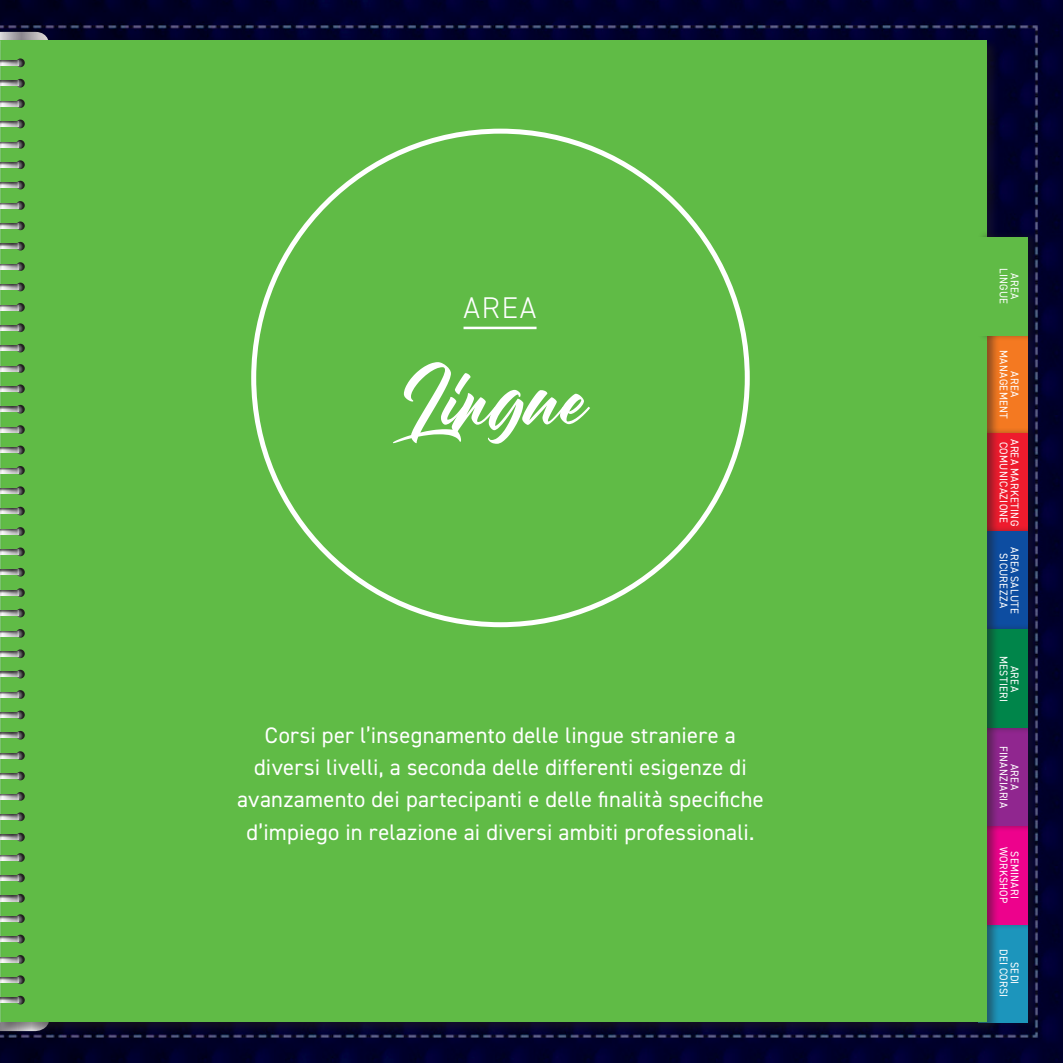
<style>
.page{position:relative;width:1063px;height:1063px;background:#fff}
.page>*{position:absolute;margin:0;border:0;box-sizing:border-box;transform-origin:0 0}
.t1{font:90px "Julietta";color:#fff}
.t2{font:300 30px "DIN2014";color:#fff}
.t3{font:22.5px/32.5px "DIN2014";letter-spacing:.01em;color:#fff;text-align:center}
.t4{font:11.25px/11.2px "DIN2014";letter-spacing:.03em;color:#fff;text-align:center;scale:.95 1}
</style>
<div class="page">
<img style="left:0;top:0;width:1063px;height:1063px">
<div style="left:978px;top:918px;width:61px;height:110px;background:#231f20;opacity:.4"></div>
<div style="left:978px;top:924px;width:50px;height:98px;background:#1c95bc"></div>
<div style="left:978px;top:820px;width:61px;height:110px;background:#231f20;opacity:.4"></div>
<div style="left:978px;top:826px;width:50px;height:98px;background:#ed028c"></div>
<div style="left:978px;top:722px;width:61px;height:110px;background:#231f20;opacity:.4"></div>
<div style="left:978px;top:728px;width:50px;height:98px;background:#90268f"></div>
<div style="left:978px;top:330px;width:61px;height:109px;background:#231f20;opacity:.4"></div>
<div style="left:978px;top:335px;width:50px;height:98px;background:#f47921"></div>
<div style="left:978px;top:428px;width:61px;height:110px;background:#231f20;opacity:.4"></div>
<div style="left:978px;top:433px;width:50px;height:98px;background:#ee1b2d"></div>
<div style="left:978px;top:526px;width:61px;height:110px;background:#231f20;opacity:.4"></div>
<div style="left:978px;top:531px;width:50px;height:99px;background:#0d4da1"></div>
<div style="left:978px;top:624px;width:61px;height:110px;background:#231f20;opacity:.4"></div>
<div style="left:978px;top:630px;width:50px;height:98px;background:#00854a"></div>
<div style="left:0;top:38px;width:1000px;height:997px;background:#231f20;opacity:.5"></div>
<div style="left:0;top:41px;width:987px;height:981px;background:#60bb46"></div>
<div style="left:978px;top:231px;width:61px;height:110px;background:#231f20;opacity:.4"></div>
<div style="left:978px;top:237px;width:50px;height:98px;background:#60bb46"></div>
<hr style="left:0;top:38px;width:3px;height:997px;background:#231f20;opacity:.5">
<div style="left:0;top:57px;width:20px;height:10px;background:#231f20;opacity:.75"></div>
<svg style="left:18px;top:79px;width:7px;height:9px"></svg>
<div style="left:0;top:77px;width:20px;height:10px;background:#231f20;opacity:.75"></div>
<svg style="left:20px;top:99px;width:5px;height:9px"></svg>
<div style="left:0;top:98px;width:20px;height:10px;background:#231f20;opacity:.75"></div>
<svg style="left:20px;top:120px;width:5px;height:8px"></svg>
<div style="left:0;top:118px;width:20px;height:10px;background:#231f20;opacity:.75"></div>
<svg style="left:20px;top:140px;width:579px;height:9px"></svg>
<div style="left:0;top:139px;width:20px;height:10px;background:#231f20;opacity:.75"></div>
<svg style="left:20px;top:160px;width:5px;height:9px"></svg>
<div style="left:0;top:159px;width:20px;height:10px;background:#231f20;opacity:.75"></div>
<svg style="left:20px;top:177px;width:643px;height:12px"></svg>
<div style="left:0;top:179px;width:20px;height:10px;background:#231f20;opacity:.75"></div>
<svg style="left:20px;top:201px;width:668px;height:12px"></svg>
<div style="left:0;top:200px;width:20px;height:10px;background:#231f20;opacity:.75"></div>
<svg style="left:20px;top:221px;width:5px;height:9px"></svg>
<div style="left:0;top:220px;width:20px;height:10px;background:#231f20;opacity:.75"></div>
<svg style="left:18px;top:242px;width:697px;height:9px"></svg>
<div style="left:0;top:240px;width:20px;height:10px;background:#231f20;opacity:.75"></div>
<svg style="left:20px;top:262px;width:5px;height:9px"></svg>
<div style="left:0;top:261px;width:20px;height:10px;background:#231f20;opacity:.75"></div>
<svg style="left:20px;top:283px;width:714px;height:8px"></svg>
<div style="left:0;top:281px;width:20px;height:10px;background:#231f20;opacity:.75"></div>
<svg style="left:20px;top:303px;width:5px;height:9px"></svg>
<div style="left:0;top:302px;width:20px;height:10px;background:#231f20;opacity:.75"></div>
<svg style="left:20px;top:318px;width:726px;height:14px"></svg>
<div style="left:0;top:322px;width:20px;height:10px;background:#231f20;opacity:.75"></div>
<svg style="left:19px;top:344px;width:730px;height:11px"></svg>
<div style="left:0;top:342px;width:20px;height:10px;background:#231f20;opacity:.75"></div>
<svg style="left:20px;top:364px;width:5px;height:9px"></svg>
<div style="left:0;top:363px;width:20px;height:10px;background:#231f20;opacity:.75"></div>
<svg style="left:20px;top:384px;width:5px;height:9px"></svg>
<div style="left:0;top:383px;width:20px;height:10px;background:#231f20;opacity:.75"></div>
<svg style="left:18px;top:405px;width:7px;height:9px"></svg>
<div style="left:0;top:403px;width:20px;height:10px;background:#231f20;opacity:.75"></div>
<svg style="left:20px;top:425px;width:726px;height:9px"></svg>
<div style="left:0;top:424px;width:20px;height:10px;background:#231f20;opacity:.75"></div>
<svg style="left:20px;top:446px;width:5px;height:8px"></svg>
<div style="left:0;top:444px;width:20px;height:10px;background:#231f20;opacity:.75"></div>
<svg style="left:20px;top:460px;width:716px;height:15px"></svg>
<div style="left:0;top:465px;width:20px;height:10px;background:#231f20;opacity:.75"></div>
<svg style="left:20px;top:486px;width:705px;height:11px"></svg>
<div style="left:0;top:485px;width:20px;height:10px;background:#231f20;opacity:.75"></div>
<svg style="left:20px;top:507px;width:5px;height:8px"></svg>
<div style="left:0;top:505px;width:20px;height:10px;background:#231f20;opacity:.75"></div>
<svg style="left:20px;top:527px;width:680px;height:9px"></svg>
<div style="left:0;top:526px;width:20px;height:10px;background:#231f20;opacity:.75"></div>
<svg style="left:20px;top:548px;width:5px;height:8px"></svg>
<div style="left:0;top:546px;width:20px;height:10px;background:#231f20;opacity:.75"></div>
<svg style="left:18px;top:566px;width:646px;height:11px"></svg>
<div style="left:0;top:566px;width:20px;height:10px;background:#231f20;opacity:.75"></div>
<svg style="left:20px;top:588px;width:615px;height:15px"></svg>
<div style="left:0;top:587px;width:20px;height:10px;background:#231f20;opacity:.75"></div>
<svg style="left:20px;top:609px;width:5px;height:8px"></svg>
<div style="left:0;top:607px;width:20px;height:10px;background:#231f20;opacity:.75"></div>
<svg style="left:20px;top:629px;width:5px;height:9px"></svg>
<div style="left:0;top:628px;width:20px;height:10px;background:#231f20;opacity:.75"></div>
<svg style="left:20px;top:649px;width:5px;height:9px"></svg>
<div style="left:0;top:648px;width:20px;height:10px;background:#231f20;opacity:.75"></div>
<svg style="left:19px;top:670px;width:6px;height:9px"></svg>
<div style="left:0;top:668px;width:20px;height:10px;background:#231f20;opacity:.75"></div>
<svg style="left:20px;top:690px;width:5px;height:9px"></svg>
<div style="left:0;top:689px;width:20px;height:10px;background:#231f20;opacity:.75"></div>
<div style="left:0;top:709px;width:20px;height:10px;background:#231f20;opacity:.75"></div>
<div style="left:0;top:729px;width:20px;height:10px;background:#231f20;opacity:.75"></div>
<svg style="left:20px;top:751px;width:5px;height:9px"></svg>
<div style="left:0;top:750px;width:20px;height:10px;background:#231f20;opacity:.75"></div>
<svg style="left:20px;top:772px;width:5px;height:8px"></svg>
<div style="left:0;top:770px;width:20px;height:10px;background:#231f20;opacity:.75"></div>
<svg style="left:20px;top:792px;width:5px;height:9px"></svg>
<div style="left:0;top:791px;width:20px;height:10px;background:#231f20;opacity:.75"></div>
<svg style="left:20px;top:812px;width:5px;height:9px"></svg>
<div style="left:0;top:811px;width:20px;height:10px;background:#231f20;opacity:.75"></div>
<svg style="left:19px;top:833px;width:6px;height:9px"></svg>
<div style="left:0;top:831px;width:20px;height:10px;background:#231f20;opacity:.75"></div>
<div style="left:0;top:852px;width:20px;height:10px;background:#231f20;opacity:.75"></div>
<div style="left:0;top:872px;width:20px;height:10px;background:#231f20;opacity:.75"></div>
<svg style="left:18px;top:894px;width:7px;height:9px"></svg>
<div style="left:0;top:892px;width:20px;height:10px;background:#231f20;opacity:.75"></div>
<svg style="left:20px;top:914px;width:5px;height:9px"></svg>
<div style="left:0;top:913px;width:20px;height:10px;background:#231f20;opacity:.75"></div>
<svg style="left:20px;top:935px;width:5px;height:8px"></svg>
<div style="left:0;top:933px;width:20px;height:10px;background:#231f20;opacity:.75"></div>
<svg style="left:20px;top:955px;width:5px;height:9px"></svg>
<div style="left:0;top:954px;width:20px;height:10px;background:#231f20;opacity:.75"></div>
<svg style="left:20px;top:975px;width:5px;height:9px"></svg>
<div style="left:0;top:974px;width:20px;height:10px;background:#231f20;opacity:.75"></div>
<div style="left:0;top:994px;width:20px;height:10px;background:#231f20;opacity:.75"></div>
<hr style="left:464px;top:327px;width:73px;height:2px;background:#fff">
<h2 class="t2" style="left:464px;top:289px;width:74px">AREA</h2>
<h1 class="t1" style="left:411px;top:355px;width:179px">Lingue</h1>
<p class="t3" style="left:237px;top:718px;width:528px">Corsi per l’insegnamento delle lingue straniere a diversi livelli, a seconda delle differenti esigenze di avanzamento dei partecipanti e delle finalità specifiche d’impiego in relazione ai diversi ambiti professionali.</p>
<p class="t4" style="left:1021px;top:268px;width:39px;rotate:90deg">AREA<br>LINGUE</p>
<p class="t4" style="left:1021px;top:350px;width:74px;rotate:90deg">AREA<br>MANAGEMENT</p>
<p class="t4" style="left:1009px;top:442px;width:87px;rotate:90deg">COMUNICAZIONE</p>
<p class="t4" style="left:1021px;top:439px;width:93px;rotate:90deg">AREA MARKETING</p>
<p class="t4" style="left:1021px;top:547px;width:72px;rotate:90deg">AREA SALUTE<br>SICUREZZA</p>
<p class="t4" style="left:1021px;top:656px;width:50px;rotate:90deg">AREA<br>MESTIERI</p>
<p class="t4" style="left:1021px;top:746px;width:67px;rotate:90deg">AREA<br>FINANZIARIA</p>
<p class="t4" style="left:1021px;top:847px;width:61px;rotate:90deg">SEMINARI<br>WORKSHOP</p>
<p class="t4" style="left:1021px;top:949px;width:52px;rotate:90deg">SEDI<br>DEI CORSI</p>
</div>
